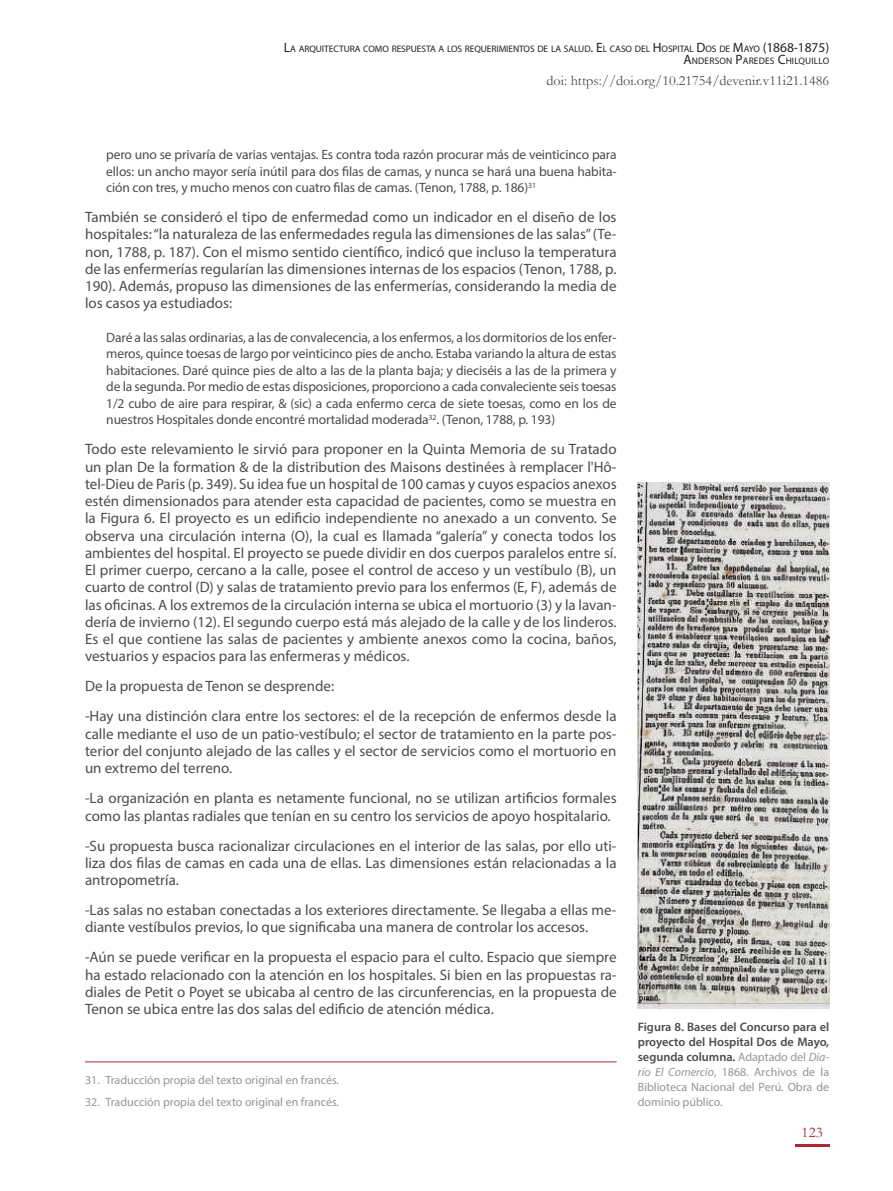
<style>
.page{position:relative;width:893px;height:1191px;background:#fff}
.page>*{position:absolute;margin:0;border:0;box-sizing:border-box;transform-origin:0 0}
.t1{font:15px/17.2px "Myriad Pro";color:#4b4c4d;text-align:justify}
.t2{font:15px "Garamond";color:#a72b30}
.t3{font:14.25px "Garamond";color:#4b4c4d}
.t4{font:13.5px/16.5px "Myriad Pro";letter-spacing:-.01em;color:#4b4c4d;text-align:justify}
.t5{font:600 12.3px/15px "Myriad Pro";color:#4b4c4d;text-align:justify}
.t6{font:12px/15px "Myriad Pro";color:#939598;text-align:justify}
.t7{font:9.45px/12px "Myriad Pro";letter-spacing:-.005em;color:#231f20;text-align:right}
.s1{font-size:13.5px}
.s2{font-weight:400;font-size:12px;color:#939598}
.s3{font-weight:400;font-style:italic;font-size:12px;color:#939598}
.s4{font-style:italic}
</style>
<div class="page">
<hr style="left:795px;top:1144px;width:34px;height:2px;background:#a72b30">
<hr style="left:85px;top:1061px;width:532px;height:1px;background:#a72b30">
<img style="left:638px;top:482px;width:191px;height:526px">
<p class="t7" style="left:284px;top:42px;width:547px"><span class="s1">L</span>A ARQUITECTURA COMO RESPUESTA A LOS REQUERIMIENTOS DE LA SALUD<span class="s1">. E</span>L CASO DEL <span class="s1">H</span>OSPITAL <span class="s1">D</span>OS DE <span class="s1">M</span>AYO <span class="s1">(1868-1875)<br>A</span>NDERSON <span class="s1">P</span>AREDES <span class="s1">C</span>HILQUILLO</p>
<p class="t3" style="left:546px;top:71px;width:284px">doi: https://doi.org/10.21754/devenir.v11i21.1486</p>
<p class="t4" style="left:106px;top:146px;width:512px">pero uno se privaría de varias ventajas. Es contra toda razón procurar más de veinticinco para ellos: un ancho mayor sería inútil para dos filas de camas, y nunca se hará una buena habita&shy;ción con tres, y mucho menos con cuatro filas de camas. (Tenon, 1788, p. 186)<sup>31</sup></p>
<p class="t1" style="left:85px;top:208px;width:533px">También se consideró el tipo de enfermedad como un indicador en el diseño de los hospitales: “la naturaleza de las enfermedades regula las dimensiones de las salas” (Te&shy;non, 1788, p. 187). Con el mismo sentido científico, indicó que incluso la temperatura de las enfermerías regularían las dimensiones internas de los espacios (Tenon, 1788, p.<br>190). Además, propuso las dimensiones de las enfermerías, considerando la media de los casos ya estudiados:</p>
<p class="t4" style="left:106px;top:329px;width:512px">Daré a las salas ordinarias, a las de convalecencia, a los enfermos, a los dormitorios de los enfer&shy;meros, quince toesas de largo por veinticinco pies de ancho. Estaba variando la altura de estas habitaciones. Daré quince pies de alto a las de la planta baja; y dieciséis a las de la primera y de la segunda. Por medio de estas disposiciones, proporciono a cada convaleciente seis toesas 1/2 cubo de aire para respirar, &amp; (sic) a cada enfermo cerca de siete toesas, como en los de nuestros Hospitales donde encontré mortalidad moderada<sup>32</sup>. (Tenon, 1788, p. 193)</p>
<p class="t1" style="left:85px;top:440px;width:533px">Todo este relevamiento le sirvió para proponer en la Quinta Memoria de su Tratado un plan De la formation &amp; de la distribution des Maisons destinées à remplacer l'Hô&shy;tel-Dieu de Paris (p. 349). Su idea fue un hospital de 100 camas y cuyos espacios anexos estén dimensionados para atender esta capacidad de pacientes, como se muestra en la Figura 6. El proyecto es un edificio independiente no anexado a un convento. Se observa una circulación interna (O), la cual es llamada “galería” y conecta todos los ambientes del hospital. El proyecto se puede dividir en dos cuerpos paralelos entre sí.<br>El primer cuerpo, cercano a la calle, posee el control de acceso y un vestíbulo (B), un cuarto de control (D) y salas de tratamiento previo para los enfermos (E, F), además de las oficinas. A los extremos de la circulación interna se ubica el mortuorio (3) y la lavan&shy;dería de invierno (12). El segundo cuerpo está más alejado de la calle y de los linderos.<br>Es el que contiene las salas de pacientes y ambiente anexos como la cocina, baños, vestuarios y espacios para las enfermeras y médicos.</p>
<p class="t1" style="left:85px;top:671px;width:533px;line-height:30px">De la propuesta de Tenon se desprende:<br>-Hay una distinción clara entre los sectores: el de la recepción de enfermos desde la</p>
<p class="t1" style="left:85px;top:725px;width:533px">calle mediante el uso de un patio-vestíbulo; el sector de tratamiento en la parte pos&shy;terior del conjunto alejado de las calles y el sector de servicios como el mortuorio en un extremo del terreno.</p>
<p class="t1" style="left:85px;top:789px;width:533px">-La organización en planta es netamente funcional, no se utilizan artificios formales como las plantas radiales que tenían en su centro los servicios de apoyo hospitalario.</p>
<p class="t1" style="left:85px;top:836px;width:533px">-Su propuesta busca racionalizar circulaciones en el interior de las salas, por ello uti&shy;liza dos filas de camas en cada una de ellas. Las dimensiones están relacionadas a la antropometría.</p>
<p class="t1" style="left:85px;top:901px;width:533px">-Las salas no estaban conectadas a los exteriores directamente. Se llegaba a ellas me&shy;diante vestíbulos previos, lo que significaba una manera de controlar los accesos.</p>
<p class="t1" style="left:85px;top:948px;width:533px">-Aún se puede verificar en la propuesta el espacio para el culto. Espacio que siempre ha estado relacionado con la atención en los hospitales. Si bien en las propuestas ra&shy;diales de Petit o Poyet se ubicaba al centro de las circunferencias, en la propuesta de Tenon se ubica entre las dos salas del edificio de atención médica.</p>
<p class="t6" style="left:85px;top:1072px;width:256px">31. Traducción propia del texto original en francés.</p>
<p class="t6" style="left:85px;top:1094px;width:256px">32. Traducción propia del texto original en francés.</p>
<p class="t5" style="left:638px;top:1019px;width:193px">Figura 8. Bases del Concurso para el proyecto del Hospital Dos de Mayo, segunda columna. <span class="s2">Adaptado del</span> <span class="s3">Dia-</span></p>
<p class="t6" style="left:638px;top:1064px;width:193px"><span class="s4">rio El Comercio</span>, 1868. Archivos de la Biblioteca Nacional del Perú. Obra de dominio público.</p>
<p class="t2" style="left:802px;top:1122px;width:23px">123</p>
</div>
